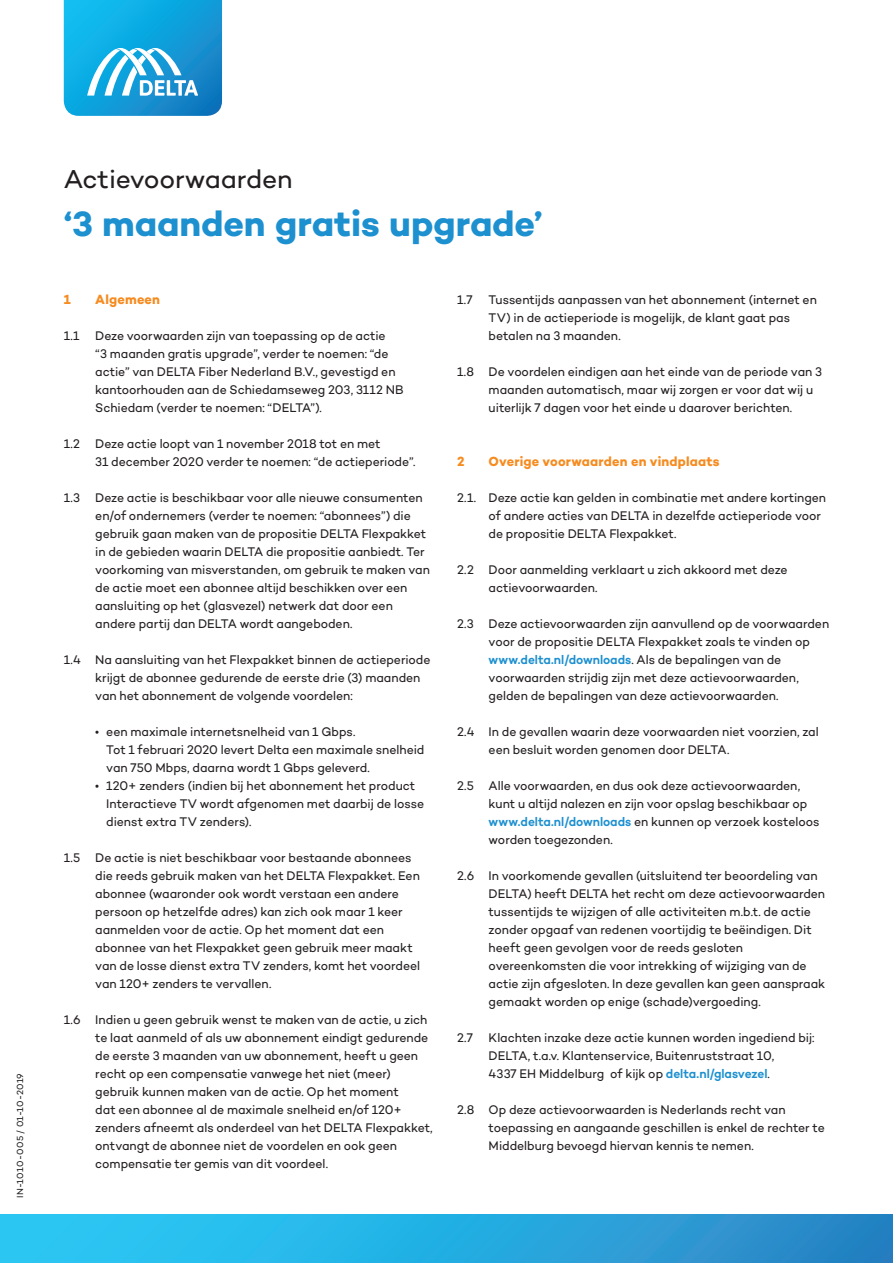
<style>
.page{position:relative;width:893px;height:1263px;background:#fff}
.page>*{position:absolute;margin:0;border:0;box-sizing:border-box;transform-origin:0 0}
.t1{font:700 36px "Campton";letter-spacing:-.005em;color:#1d90d0}
.t2{font:26.25px "Campton";letter-spacing:-.01em;color:#231f20}
.t3{font:700 13.5px "Campton";letter-spacing:.015em;color:#f68b1f;scale:.96 1}
.t4{font:12.75px/18px "Campton";color:#231f20;scale:.96 1}
.t5{font:9px "Campton";letter-spacing:.025em;color:#231f20}
.s1{font-weight:600;color:#1d90d0}
</style>
<div class="page">
<div style="left:0;top:1214px;width:893px;height:49px;background:linear-gradient(to right,#29d0fa,#2886c5)"></div>
<svg style="left:64px;top:0;width:158px;height:116px;background:#29a9de"></svg>
<p class="t5" style="left:14px;top:1198px;width:126px;rotate:-90deg">IN-1010-005 / 01-10-2019</p>
<p class="t2" style="left:64px;top:162px;width:230px">Actievoorwaarden</p>
<p class="t1" style="left:64px;top:201px;width:480px">‘3 maanden gratis upgrade’</p>
<p class="t3" style="left:64px;top:291px;width:9px">1</p>
<p class="t3" style="left:95px;top:291px;width:69px">Algemeen</p>
<p class="t4" style="left:95px;top:327px;width:323px;text-indent:-32px">1.1 Deze voorwaarden zijn van toepassing op de actie<br>“3 maanden gratis upgrade”, verder te noemen: “de actie” van DELTA Fiber Nederland B.V., gevestigd en kantoorhouden aan de Schiedamseweg 203, 3112 NB Schiedam (verder te noemen: “DELTA”).</p>
<p class="t4" style="left:95px;top:435px;width:335px;text-indent:-32px">1.2 Deze actie loopt van 1 november 2018 tot en met<br>31 december 2020 verder te noemen: “de actieperiode”.</p>
<p class="t4" style="left:95px;top:489px;width:350px;text-indent:-32px">1.3 Deze actie is beschikbaar voor alle nieuwe consumenten en/of ondernemers (verder te noemen: “abonnees”) die gebruik gaan maken van de propositie DELTA Flexpakket in de gebieden waarin DELTA die propositie aanbiedt. Ter voorkoming van misverstanden, om gebruik te maken van de actie moet een abonnee altijd beschikken over een aansluiting op het (glasvezel) netwerk dat door een andere partij dan DELTA wordt aangeboden.</p>
<p class="t4" style="left:95px;top:651px;width:351px;text-indent:-32px">1.4 Na aansluiting van het Flexpakket binnen de actieperiode krijgt de abonnee gedurende de eerste drie (3) maanden van het abonnement de volgende voordelen:</p>
<p class="t4" style="left:106px;top:723px;width:333px;text-indent:-11px">• een maximale internetsnelheid van 1 Gbps.<br>Tot 1 februari 2020 levert Delta een maximale snelheid van 750 Mbps, daarna wordt 1 Gbps geleverd.</p>
<p class="t4" style="left:106px;top:777px;width:332px;text-indent:-11px">• 120+ zenders (indien bij het abonnement het product<br>Interactieve TV wordt afgenomen met daarbij de losse dienst extra TV zenders).</p>
<p class="t4" style="left:95px;top:849px;width:340px;text-indent:-32px">1.5 De actie is niet beschikbaar voor bestaande abonnees die reeds gebruik maken van het DELTA Flexpakket. Een abonnee (waaronder ook wordt verstaan een andere persoon op hetzelfde adres) kan zich ook maar 1 keer aanmelden voor de actie. Op het moment dat een abonnee van het Flexpakket geen gebruik meer maakt van de losse dienst extra TV zenders, komt het voordeel van 120+ zenders te vervallen.</p>
<p class="t4" style="left:95px;top:1011px;width:353px;text-indent:-32px">1.6 Indien u geen gebruik wenst te maken van de actie, u zich te laat aanmeld of als uw abonnement eindigt gedurende de eerste 3 maanden van uw abonnement, heeft u geen recht op een compensatie vanwege het niet (meer) gebruik kunnen maken van de actie. Op het moment<br>dat een abonnee al de maximale snelheid en/of 120+ zenders afneemt als onderdeel van het DELTA Flexpakket, ontvangt de abonnee niet de voordelen en ook geen compensatie ter gemis van dit voordeel.</p>
<p class="t4" style="left:457px;top:291px;width:18px">1.7</p>
<p class="t4" style="left:489px;top:291px;width:343px">Tussentijds aanpassen van het abonnement (internet en<br>TV) in de actieperiode is mogelijk, de klant gaat pas betalen na 3 maanden.</p>
<p class="t4" style="left:489px;top:363px;width:349px;text-indent:-32px">1.8 De voordelen eindigen aan het einde van de periode van 3 maanden automatisch, maar wij zorgen er voor dat wij u uiterlijk 7 dagen voor het einde u daarover berichten.</p>
<p class="t3" style="left:457px;top:453px;width:9px">2</p>
<p class="t3" style="left:489px;top:453px;width:242px">Overige voorwaarden en vindplaats</p>
<p class="t4" style="left:489px;top:489px;width:353px;text-indent:-32px">2.1. Deze actie kan gelden in combinatie met andere kortingen of andere acties van DELTA in dezelfde actieperiode voor de propositie DELTA Flexpakket.</p>
<p class="t4" style="left:489px;top:561px;width:313px;text-indent:-32px">2.2 Door aanmelding verklaart u zich akkoord met deze actievoorwaarden.</p>
<p class="t4" style="left:489px;top:615px;width:356px;text-indent:-32px">2.3 Deze actievoorwaarden zijn aanvullend op de voorwaarden voor de propositie DELTA Flexpakket zoals te vinden op <span class="s1">www.delta.nl/downloads</span>. Als de bepalingen van de voorwaarden strijdig zijn met deze actievoorwaarden, gelden de bepalingen van deze actievoorwaarden.</p>
<p class="t4" style="left:489px;top:723px;width:345px;text-indent:-32px">2.4 In de gevallen waarin deze voorwaarden niet voorzien, zal een besluit worden genomen door DELTA.</p>
<p class="t4" style="left:489px;top:777px;width:346px;text-indent:-32px">2.5 Alle voorwaarden, en dus ook deze actievoorwaarden, kunt u altijd nalezen en zijn voor opslag beschikbaar op <span class="s1">www.delta.nl/downloads</span> en kunnen op verzoek kosteloos worden toegezonden.</p>
<p class="t4" style="left:489px;top:867px;width:352px;text-indent:-32px">2.6 In voorkomende gevallen (uitsluitend ter beoordeling van DELTA) heeft DELTA het recht om deze actievoorwaarden tussentijds te wijzigen of alle activiteiten m.b.t. de actie zonder opgaaf van redenen voortijdig te beëindigen. Dit heeft geen gevolgen voor de reeds gesloten overeenkomsten die voor intrekking of wijziging van de actie zijn afgesloten. In deze gevallen kan geen aanspraak gemaakt worden op enige (schade)vergoeding.</p>
<p class="t4" style="left:489px;top:1029px;width:341px;text-indent:-32px">2.7 Klachten inzake deze actie kunnen worden ingediend bij:<br>DELTA, t.a.v. Klantenservice, Buitenruststraat 10,<br>4337 EH Middelburg of kijk op <span class="s1">delta.nl/glasvezel</span>.</p>
<p class="t4" style="left:489px;top:1101px;width:352px;text-indent:-32px">2.8 Op deze actievoorwaarden is Nederlands recht van toepassing en aangaande geschillen is enkel de rechter te<br>Middelburg bevoegd hiervan kennis te nemen.</p>
</div>
